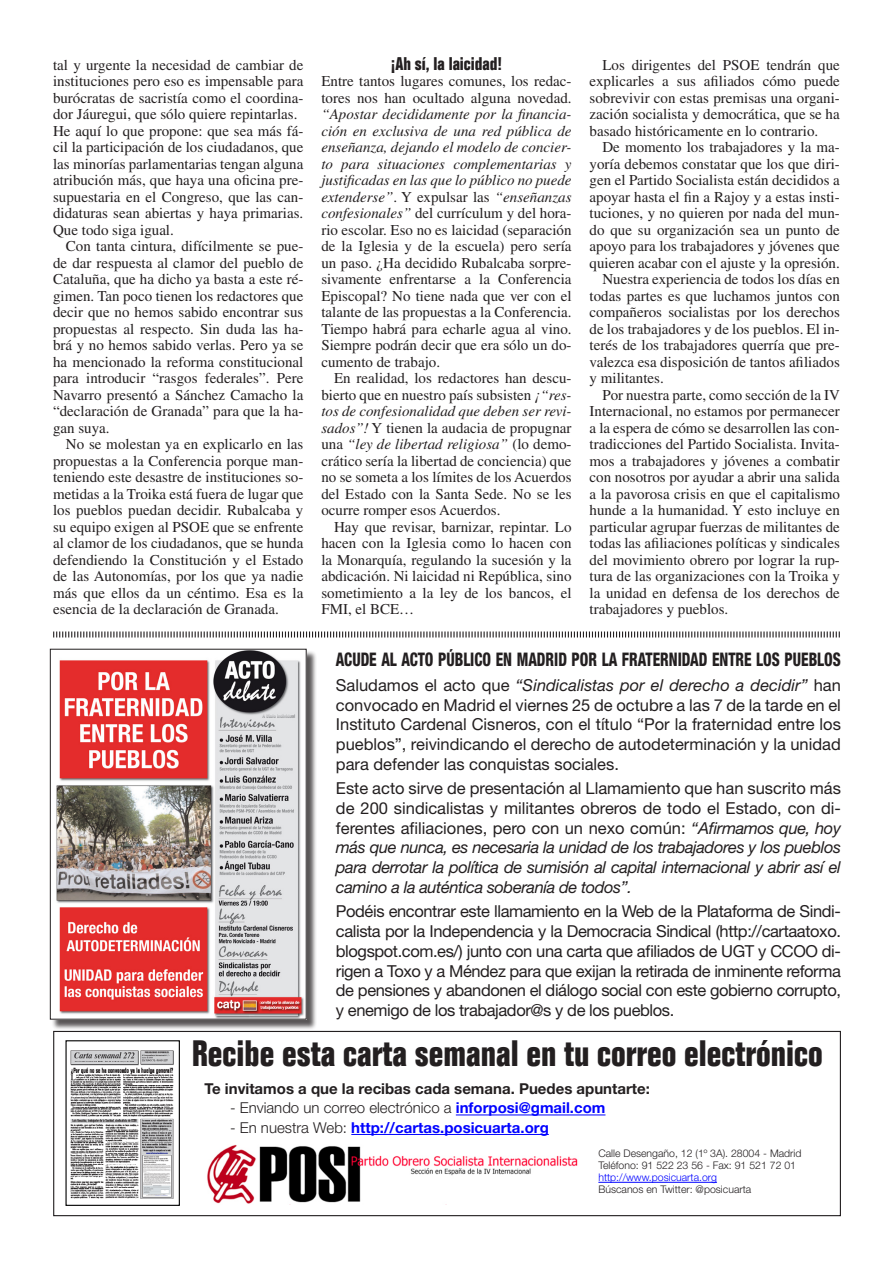
<style>
.page{position:relative;width:893px;height:1263px;background:#fff}
.page>*{position:absolute;margin:0;border:0;box-sizing:border-box;transform-origin:0 0}
.t1{font:700 condensed 36px "Folio Std";color:#231f20}
.Texto_de_cuerpo{font:800 condensed 18.75px "Helvetica Neue LT Std";color:#231f20;scale:.8 1}
.t2{font:700 condensed 18px "Folio Std";color:#231f20}
.Texto_de_cuerpo-2{font:16.5px/19.8px "Helvetica Neue LT Std";letter-spacing:-.005em;color:#231f20;text-align:justify}
.Texto_de_cuerpo-3{font:italic 16.5px/19.8px "Helvetica Neue LT Std";letter-spacing:-.025em;color:#231f20;text-align:justify}
.t3{font:15px/16.5px "Times LT Std";color:#231f20;text-align:justify}
.t4{font:700 15px "Helvetica Neue LT Std";color:#231f20}
.t5{font:300 15px "Helvetica Neue LT Std";color:#231f20}
.t6{font:700 15px "Helvetica Neue LT Std";color:#0002ff}
.t7{font:300 10.5px "Helvetica Neue LT Std";color:#231f20}
.t8{font:300 10.5px "Helvetica Neue LT Std";color:#0002ff}
.s1{font-style:italic}
.s2{font-style:normal}
.s3{font-weight:700;color:#0002ff}
.s4{font-weight:300;color:#231f20}
</style>
<div class="page">
<img style="left:207px;top:1144px;width:371px;height:60px">
<hr style="left:456px;top:1114px;width:149px;height:1px;background:#0002ff">
<hr style="left:351px;top:1134px;width:198px;height:1px;background:#0002ff">
<img style="left:70px;top:1050px;width:104px;height:149px">
<div style="left:65px;top:1040px;width:115px;height:166px;border:1px solid #000"></div>
<hr style="left:598px;top:1182px;width:119px;height:1px;background:#0002ff">
<div style="left:53px;top:1031px;width:788px;height:185px;border:1px solid #231f20"></div>
<svg style="left:53px;top:631px;width:787px;height:7px"></svg>
<div style="left:51px;top:650px;width:266px;height:380px;background:#231f20;opacity:.75"></div>
<img style="left:52px;top:651px;width:252px;height:366px">
<p class="t3" style="left:53px;top:56px;width:252px">tal y urgente la necesidad de cambiar de instituciones pero eso es impensable para burócratas de sacristía como el coordina&shy;dor Jáuregui, que sólo quiere repintarlas.</p>
<p class="t3" style="left:53px;top:122px;width:252px">He aquí lo que propone: que sea más fá&shy;cil la participación de los ciudadanos, que las minorías parlamentarias tengan alguna atribución más, que haya una oficina pre&shy;supuestaria en el Congreso, que las can&shy;didaturas sean abiertas y haya primarias.<br>Que todo siga igual.</p>
<p class="t3" style="left:53px;top:238px;width:252px;text-indent:13px">Con tanta cintura, difícilmente se pue&shy;de dar respuesta al clamor del pueblo de Cataluña, que ha dicho ya basta a este ré&shy;gimen. Tan poco tienen los redactores que decir que no hemos sabido encontrar sus propuestas al respecto. Sin duda las ha&shy;brá y no hemos sabido verlas. Pero ya se ha mencionado la reforma constitucional para introducir “rasgos federales”. Pere Navarro presentó a Sánchez Camacho la “declaración de Granada” para que la ha&shy;gan suya.</p>
<p class="t3" style="left:53px;top:436px;width:252px;text-indent:13px">No se molestan ya en explicarlo en las propuestas a la Conferencia porque man&shy;teniendo este desastre de instituciones so&shy;metidas a la Troika está fuera de lugar que los pueblos puedan decidir. Rubalcaba y su equipo exigen al PSOE que se enfrente al clamor de los ciudadanos, que se hunda defendiendo la Constitución y el Estado de las Autonomías, por los que ya nadie más que ellos da un céntimo. Esa es la esencia de la declaración de Granada.</p>
<p class="t2" style="left:391px;top:53px;width:113px">¡Ah sí, la laicidad!</p>
<p class="t3" style="left:321px;top:73px;width:252px">Entre tantos lugares comunes, los redac&shy;tores nos han ocultado alguna novedad. <span class="s1">“Apostar decididamente por la financia&shy;ción en exclusiva de una red pública de enseñanza, dejando el modelo de concier&shy;to para situaciones complementarias y justificadas en las que lo público no puede extenderse”</span>. Y expulsar las <span class="s1">“enseñanzas confesionales”</span> del currículum y del hora&shy;rio escolar. Eso no es laicidad (separación de la Iglesia y de la escuela) pero sería un paso. ¿Ha decidido Rubalcaba sorpre&shy;sivamente enfrentarse a la Conferencia Episcopal? No tiene nada que ver con el talante de las propuestas a la Conferencia.<br>Tiempo habrá para echarle agua al vino.<br>Siempre podrán decir que era sólo un do&shy;cumento de trabajo.</p>
<p class="t3" style="left:321px;top:370px;width:252px;text-indent:13px">En realidad, los redactores han descu&shy;bierto que en nuestro país subsisten <span class="s1">¡“res&shy;tos de confesionalidad que deben ser revi&shy;sados”!</span> Y tienen la audacia de propugnar una <span class="s1">“ley de libertad religiosa”</span> (lo demo&shy;crático sería la libertad de conciencia) que no se someta a los límites de los Acuerdos del Estado con la Santa Sede. No se les ocurre romper esos Acuerdos.</p>
<p class="t3" style="left:321px;top:518px;width:252px;text-indent:13px">Hay que revisar, barnizar, repintar. Lo hacen con la Iglesia como lo hacen con la Monarquía, regulando la sucesión y la abdicación. Ni laicidad ni República, sino sometimiento a la ley de los bancos, el FMI, el BCE…</p>
<p class="t3" style="left:590px;top:56px;width:252px;text-indent:13px">Los dirigentes del PSOE tendrán que explicarles a sus afiliados cómo puede sobrevivir con estas premisas una organi&shy;zación socialista y democrática, que se ha basado históricamente en lo contrario.</p>
<p class="t3" style="left:590px;top:139px;width:252px;text-indent:13px">De momento los trabajadores y la ma&shy;yoría debemos constatar que los que diri&shy;gen el Partido Socialista están decididos a apoyar hasta el fin a Rajoy y a estas insti&shy;tuciones, y no quieren por nada del mun&shy;do que su organización sea un punto de apoyo para los trabajadores y jóvenes que quieren acabar con el ajuste y la opresión.</p>
<p class="t3" style="left:590px;top:271px;width:252px;text-indent:13px">Nuestra experiencia de todos los días en todas partes es que luchamos juntos con compañeros socialistas por los derechos de los trabajadores y de los pueblos. El in&shy;terés de los trabajadores querría que pre&shy;valezca esa disposición de tantos afiliados y militantes.</p>
<p class="t3" style="left:590px;top:386px;width:252px;text-indent:13px">Por nuestra parte, como sección de la IV Internacional, no estamos por permanecer a la espera de cómo se desarrollen las con&shy;tradicciones del Partido Socialista. Invita&shy;mos a trabajadores y jóvenes a combatir con nosotros por ayudar a abrir una salida a la pavorosa crisis en que el capitalismo hunde a la humanidad. Y esto incluye en particular agrupar fuerzas de militantes de todas las afiliaciones políticas y sindicales del movimiento obrero por lograr la rup&shy;tura de las organizaciones con la Troika y la unidad en defensa de los derechos de trabajadores y pueblos.</p>
<p class="Texto_de_cuerpo" style="left:336px;top:647px;width:633px">ACUDE AL ACTO PÚBLICO EN MADRID POR LA FRATERNIDAD ENTRE LOS PUEBLOS</p>
<p class="Texto_de_cuerpo-2" style="left:336px;top:675px;width:506px">Saludamos el acto que <span class="s1">“Sindicalistas por el derecho a decidir”</span> han convocado en Madrid el viernes 25 de octubre a las 7 de la tarde en el Instituto Cardenal Cisneros, con el título “Por la fraternidad entre los pueblos”, reivindicando el derecho de autodeterminación y la unidad para defender las conquistas sociales.</p>
<p class="Texto_de_cuerpo-3" style="left:336px;top:778px;width:507px"><span class="s2">Este acto sirve de presentación al Llamamiento que han suscrito más de 200 sindicalistas y militantes obreros de todo el Estado, con di&shy;ferentes afiliaciones, pero con un nexo común:</span> “Afirmamos que, hoy más que nunca, es necesaria la unidad de los trabajadores y los pueblos para derrotar la política de sumisión al capital internacional y abrir así el camino a la auténtica soberanía de todos”.</p>
<p class="Texto_de_cuerpo-2" style="left:336px;top:901px;width:506px">Podéis encontrar este llamamiento en la Web de la Plataforma de Sindi&shy;calista por la Independencia y la Democracia Sindical (http://cartaatoxo. blogspot.com.es/) junto con una carta que afiliados de UGT y CCOO di&shy;rigen a Toxo y a Méndez para que exijan la retirada de inminente reforma de pensiones y abandonen el diálogo social con este gobierno corrupto, y enemigo de los trabajador@s y de los pueblos.</p>
<p class="t1" style="left:192px;top:1033px;width:632px">Recibe esta carta semanal en tu correo electrónico</p>
<p class="t4" style="left:205px;top:1079px;width:447px">Te invitamos a que la recibas cada semana. Puedes apuntarte:</p>
<p class="t5" style="left:230px;top:1099px;width:377px">- Enviando un correo electrónico a <span class="s3">inforposi@gmail.com</span></p>
<p class="t6" style="left:230px;top:1118px;width:320px"><span class="s4">- En nuestra Web:</span> http://cartas.posicuarta.org</p>
<p class="t7" style="left:598px;top:1147px;width:205px">Calle Desengaño, 12 (1º 3A). 28004 - Madrid</p>
<p class="t7" style="left:598px;top:1159px;width:199px">Teléfono: 91 522 23 56 - Fax: 91 521 72 01</p>
<p class="t8" style="left:598px;top:1171px;width:120px">http://www.posicuarta.org</p>
<p class="t7" style="left:598px;top:1183px;width:154px">Búscanos en Twitter: @posicuarta</p>
</div>
